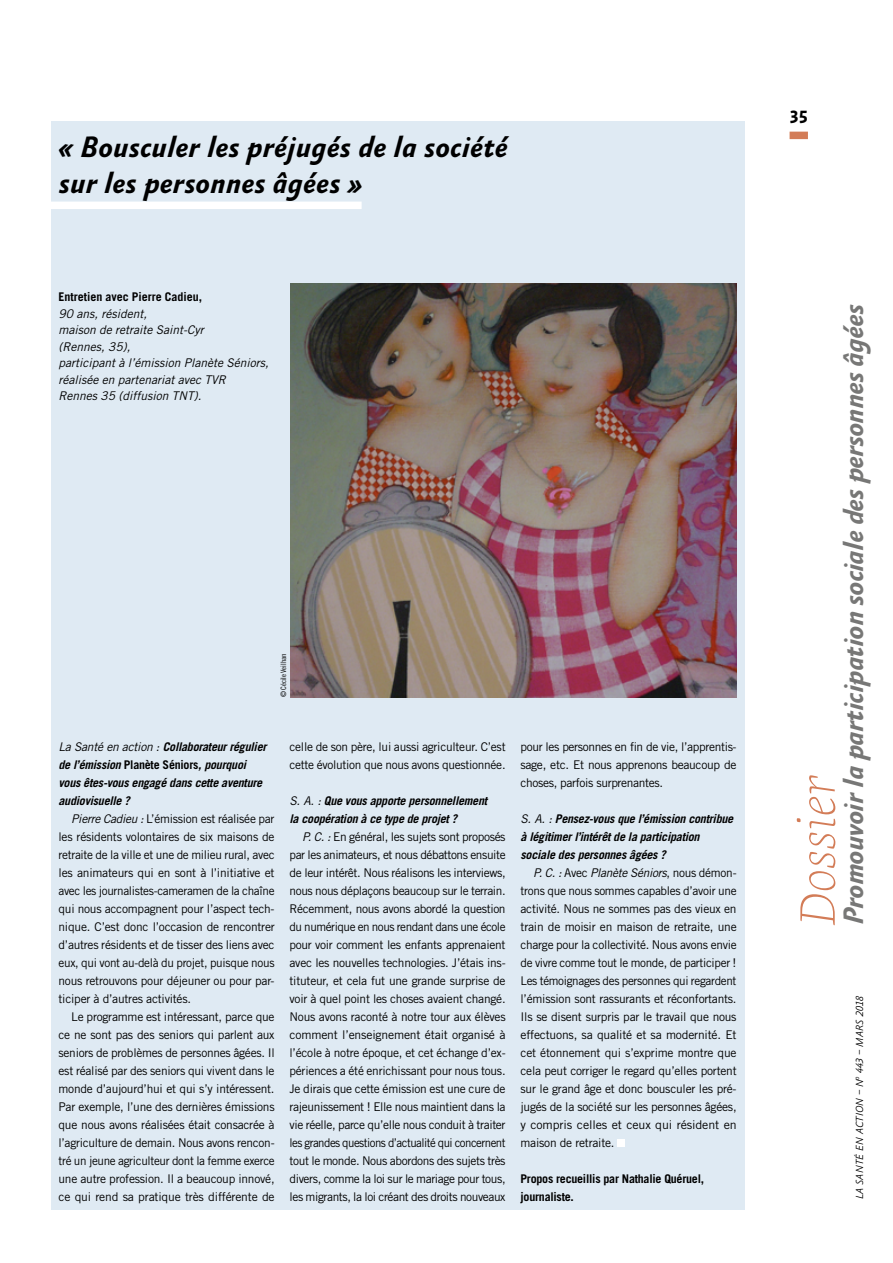
<style>
.page{position:relative;width:893px;height:1263px;background:#fff}
.page>*{position:absolute;margin:0;border:0;box-sizing:border-box;transform-origin:0 0}
.t1{font:italic 100 50.85px "Geneo Pro";letter-spacing:.01em;color:#d37c57}
.t2{font:italic 700 30px/36px "Absara Sans OT";color:#000}
.t3{font:italic 700 28.5px "Absara Sans OT";letter-spacing:-.02em;color:#777776}
.t4{font:700 18px "Absara Sans OT";color:#000}
.t5{font:12px/18px "Trade Gothic LT Std";letter-spacing:-.02em;color:#000;text-align:justify}
.t6{font:italic 700 12px/18px "Trade Gothic LT Std";letter-spacing:-.02em;color:#000}
.t7{font:italic 12px/16.5px "Trade Gothic LT Std";color:#000}
.t8{font:700 12px/18px "Trade Gothic LT Std";letter-spacing:-.02em;color:#000}
.t9{font:700 12px "Trade Gothic LT Std";color:#000}
.t10{font:italic 300 10.5px "Absara Sans OT";letter-spacing:.005em;color:#000}
.t11{font:7.5px "Trade Gothic LT Std Cn 18";color:#000}
.s1{font-weight:400}
.s2{font-style:normal}
.s3{font-style:italic}
</style>
<div class="page">
<div style="left:51px;top:121px;width:693px;height:1089px;background:#dfeaf3"></div>
<div style="left:46px;top:202px;width:316px;height:7px;background:#fff"></div>
<div style="left:618px;top:1140px;width:7px;height:7px;background:#fff"></div>
<img style="left:290px;top:283px;width:447px;height:414px">
<div style="left:790px;top:132px;width:18px;height:7px;background:#d37c57"></div>
<h2 class="t2" style="left:59px;top:131px;width:450px">« Bousculer les préjugés de la société sur les personnes âgées »</h2>
<p class="t9" style="left:59px;top:289px;width:145px">Entretien avec Pierre Cadieu,</p>
<p class="t7" style="left:59px;top:305px;width:212px">90 ans, résident,<br>maison de retraite Saint‑Cyr<br>(Rennes, 35),<br>participant à l’émission Planète Séniors, réalisée en partenariat avec TVR<br>Rennes 35 (diffusion TNT).</p>
<p class="t11" style="left:279px;top:697px;width:46px;rotate:-90deg">© Cécile Veilhan</p>
<p class="t6" style="left:59px;top:738px;width:209px"><span class="s1">La Santé en action :</span> Collaborateur régulier de l’émission <span class="s2">Planète Séniors</span>, pourquoi vous êtes‑vous engagé dans cette aventure audiovisuelle ?</p>
<p class="t5" style="left:59px;top:810px;width:218px;text-indent:13px"><span class="s3">Pierre Cadieu :</span> L’émission est réalisée par les résidents volontaires de six maisons de retraite de la ville et une de milieu rural, avec les animateurs qui en sont à l’initiative et avec les journalistes‑cameramen de la chaîne qui nous accompagnent pour l’aspect tech‑ nique. C’est donc l’occasion de rencontrer d’autres résidents et de tisser des liens avec eux, qui vont au‑delà du projet, puisque nous nous retrouvons pour déjeuner ou pour par‑ ticiper à d’autres activités.</p>
<p class="t5" style="left:59px;top:1008px;width:218px;text-indent:13px">Le programme est intéressant, parce que ce ne sont pas des seniors qui parlent aux seniors de problèmes de personnes âgées. Il est réalisé par des seniors qui vivent dans le monde d’aujourd’hui et qui s’y intéressent.<br>Par exemple, l’une des dernières émissions que nous avons réalisées était consacrée à l’agriculture de demain. Nous avons rencon‑ tré un jeune agriculteur dont la femme exerce une autre profession. Il a beaucoup innové, ce qui rend sa pratique très différente de</p>
<p class="t5" style="left:290px;top:738px;width:218px">celle de son père, lui aussi agriculteur. C’est cette évolution que nous avons questionnée.</p>
<p class="t6" style="left:290px;top:792px;width:199px"><span class="s1">S. A. :</span> Que vous apporte personnellement la coopération à ce type de projet ?</p>
<p class="t5" style="left:290px;top:828px;width:218px;text-indent:13px"><span class="s3">P. C. :</span> En général, les sujets sont proposés par les animateurs, et nous débattons ensuite de leur intérêt. Nous réalisons les interviews, nous nous déplaçons beaucoup sur le terrain.<br>Récemment, nous avons abordé la question du numérique en nous rendant dans une école pour voir comment les enfants apprenaient avec les nouvelles technologies. J’étais ins‑ tituteur, et cela fut une grande surprise de voir à quel point les choses avaient changé.<br>Nous avons raconté à notre tour aux élèves comment l’enseignement était organisé à l’école à notre époque, et cet échange d’ex‑ périences a été enrichissant pour nous tous.<br>Je dirais que cette émission est une cure de rajeunissement ! Elle nous maintient dans la vie réelle, parce qu’elle nous conduit à traiter les grandes questions d’actualité qui concernent tout le monde. Nous abordons des sujets très divers, comme la loi sur le mariage pour tous, les migrants, la loi créant des droits nouveaux</p>
<p class="t5" style="left:520px;top:738px;width:218px">pour les personnes en fin de vie, l’apprentis‑ sage, etc. Et nous apprenons beaucoup de choses, parfois surprenantes.</p>
<p class="t6" style="left:520px;top:810px;width:214px"><span class="s1">S. A. :</span> Pensez‑vous que l’émission contribue à légitimer l’intérêt de la participation sociale des personnes âgées ?</p>
<p class="t5" style="left:520px;top:864px;width:218px;text-indent:13px"><span class="s3">P. C. :</span> Avec <span class="s3">Planète Séniors</span>, nous démon‑ trons que nous sommes capables d’avoir une activité. Nous ne sommes pas des vieux en train de moisir en maison de retraite, une charge pour la collectivité. Nous avons envie de vivre comme tout le monde, de participer !<br>Les témoignages des personnes qui regardent l’émission sont rassurants et réconfortants.<br>Ils se disent surpris par le travail que nous effectuons, sa qualité et sa modernité. Et cet étonnement qui s’exprime montre que cela peut corriger le regard qu’elles portent sur le grand âge et donc bousculer les pré‑ jugés de la société sur les personnes âgées, y compris celles et ceux qui résident en maison de retraite.</p>
<p class="t8" style="left:520px;top:1170px;width:185px">Propos recueillis par Nathalie Quéruel, journaliste.</p>
<h3 class="t4" style="left:790px;top:107px;width:20px">35</h3>
<h3 class="t3" style="left:838px;top:925px;width:622px;rotate:-90deg">Promouvoir la participation sociale des personnes âgées</h3>
<h1 class="t1" style="left:778px;top:925px;width:152px;rotate:-90deg">Dossier</h1>
<p class="t10" style="left:854px;top:1199px;width:205px;rotate:-90deg">LA SANTÉ EN ACTION – N<sup>o</sup> 443 – MARS 2018</p>
</div>
